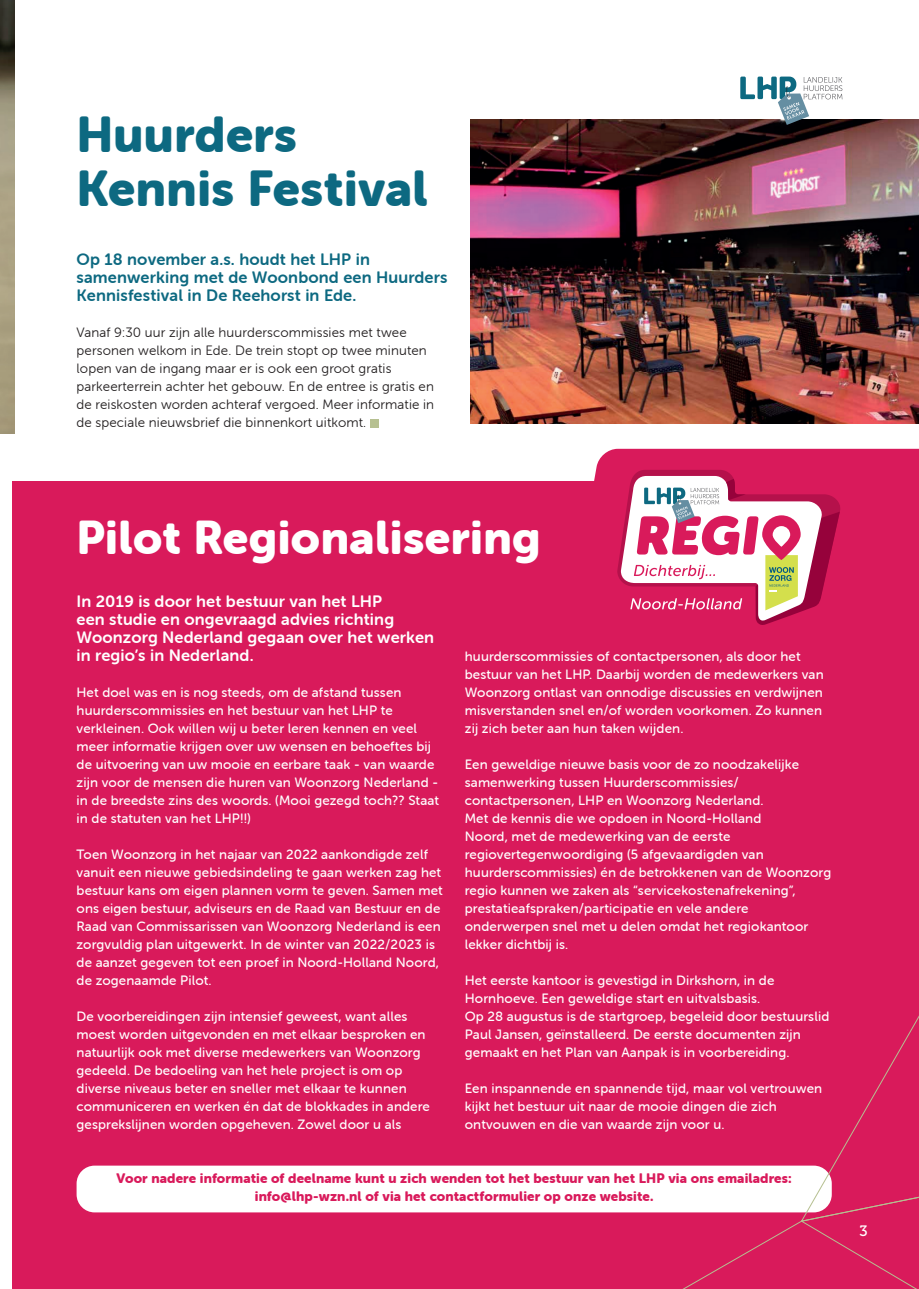
<style>
.page{position:relative;width:919px;height:1289px;background:#fff}
.page>*{position:absolute;margin:0;border:0;box-sizing:border-box;transform-origin:0 0}
.t1{font:49.5px/54px "Museo Sans Rounded 900";letter-spacing:.01em;color:#0d6981}
.t2{font:46.5px "Museo Sans Rounded 900";letter-spacing:.01em;color:#fff}
.t3{font:16.5px/18px "Museo Sans Rounded 700";letter-spacing:.01em;color:#fff}
.t4{font:16.5px/18px "Museo Sans Rounded 700";letter-spacing:.01em;color:#0d6981}
.t5{font:15px "Museo 500";color:#fff}
.t6{font:13.5px/18px "Museo Sans Rounded 500";letter-spacing:.01em;color:#fff}
.t7{font:13.5px/18px "Museo Sans Rounded 300";letter-spacing:.01em;color:#231f20}
.t8{font:13.5px/18px "Museo Sans Rounded 900";letter-spacing:.01em;color:#d91a5b;text-align:center}
</style>
<div class="page">
<div style="left:13px;top:481px;width:905px;height:807px;background:#d91a5b"></div>
<div style="left:370px;top:419px;width:8px;height:9px;background:#b6c091"></div>
<img style="left:0;top:0;width:15px;height:434px">
<img style="left:470px;top:119px;width:448px;height:304px">
<div style="left:77px;top:1165px;width:754px;height:47px;background:#fff;border-radius:18px"></div>
<svg style="left:740px;top:77px;width:102px;height:48px"></svg>
<svg style="left:648px;top:1212px;width:268px;height:76px"></svg>
<svg style="left:800px;top:1017px;width:118px;height:205px"></svg>
<svg style="left:594px;top:449px;width:324px;height:176px"></svg>
<h1 class="t1" style="left:77px;top:108px;width:352px">Huurders<br>Kennis Festival</h1>
<p class="t4" style="left:77px;top:250px;width:372px">Op 18 november a.s. houdt het LHP in samenwerking met de Woonbond een Huurders<br>Kennisfestival in De Reehorst in Ede.</p>
<p class="t7" style="left:77px;top:323px;width:359px">Vanaf 9:30 uur zijn alle huurderscommissies met twee personen welkom in Ede. De trein stopt op twee minuten lopen van de ingang maar er is ook een groot gratis parkeerterrein achter het gebouw. En de entree is gratis en de reiskosten worden achteraf vergoed. Meer informatie in de speciale nieuwsbrief die binnenkort uitkomt.</p>
<h2 class="t2" style="left:77px;top:511px;width:465px">Pilot Regionalisering</h2>
<p class="t3" style="left:77px;top:592px;width:359px">In 2019 is door het bestuur van het LHP<br>een studie en ongevraagd advies richting Woonzorg Nederland gegaan over het werken in regio’s in Nederland.</p>
<p class="t6" style="left:77px;top:683px;width:364px">Het doel was en is nog steeds, om de afstand tussen huurderscommissies en het bestuur van het LHP te verkleinen. Ook willen wij u beter leren kennen en veel meer informatie krijgen over uw wensen en behoeftes bij de uitvoering van uw mooie en eerbare taak - van waarde zijn voor de mensen die huren van Woonzorg Nederland - in de breedste zins des woords. (Mooi gezegd toch?? Staat in de statuten van het LHP!!)</p>
<p class="t6" style="left:77px;top:845px;width:368px">Toen Woonzorg in het najaar van 2022 aankondigde zelf vanuit een nieuwe gebiedsindeling te gaan werken zag het bestuur kans om eigen plannen vorm te geven. Samen met ons eigen bestuur, adviseurs en de Raad van Bestuur en de Raad van Commissarissen van Woonzorg Nederland is een zorgvuldig plan uitgewerkt. In de winter van 2022/2023 is de aanzet gegeven tot een proef in Noord-Holland Noord, de zogenaamde Pilot.</p>
<p class="t6" style="left:77px;top:1007px;width:355px">De voorbereidingen zijn intensief geweest, want alles moest worden uitgevonden en met elkaar besproken en natuurlijk ook met diverse medewerkers van Woonzorg gedeeld. De bedoeling van het hele project is om op diverse niveaus beter en sneller met elkaar te kunnen communiceren en werken én dat de blokkades in andere gesprekslijnen worden opgeheven. Zowel door u als</p>
<p class="t6" style="left:465px;top:647px;width:360px">huurderscommissies of contactpersonen, als door het bestuur van het LHP. Daarbij worden de medewerkers van Woonzorg ontlast van onnodige discussies en verdwijnen misverstanden snel en/of worden voorkomen. Zo kunnen zij zich beter aan hun taken wijden.</p>
<p class="t6" style="left:465px;top:755px;width:368px">Een geweldige nieuwe basis voor de zo noodzakelijke samenwerking tussen Huurderscommissies/ contactpersonen, LHP en Woonzorg Nederland.<br>Met de kennis die we opdoen in Noord-Holland<br>Noord, met de medewerking van de eerste regiovertegenwoordiging (5 afgevaardigden van huurderscommissies) én de betrokkenen van de Woonzorg regio kunnen we zaken als “servicekostenafrekening”, prestatieafspraken/participatie en vele andere onderwerpen snel met u delen omdat het regiokantoor lekker dichtbij is.</p>
<p class="t6" style="left:465px;top:971px;width:366px">Het eerste kantoor is gevestigd in Dirkshorn, in de Hornhoeve. Een geweldige start en uitvalsbasis.<br>Op 28 augustus is de startgroep, begeleid door bestuurslid Paul Jansen, geïnstalleerd. De eerste documenten zijn gemaakt en het Plan van Aanpak is in voorbereiding.</p>
<p class="t6" style="left:465px;top:1079px;width:359px">Een inspannende en spannende tijd, maar vol vertrouwen kijkt het bestuur uit naar de mooie dingen die zich ontvouwen en die van waarde zijn voor u.</p>
<p class="t8" style="left:117px;top:1169px;width:676px">Voor nadere informatie of deelname kunt u zich wenden tot het bestuur van het LHP via ons emailadres: info@lhp-wzn.nl of via het contactformulier op onze website.</p>
<p class="t5" style="left:859px;top:1222px;width:10px">3</p>
</div>
